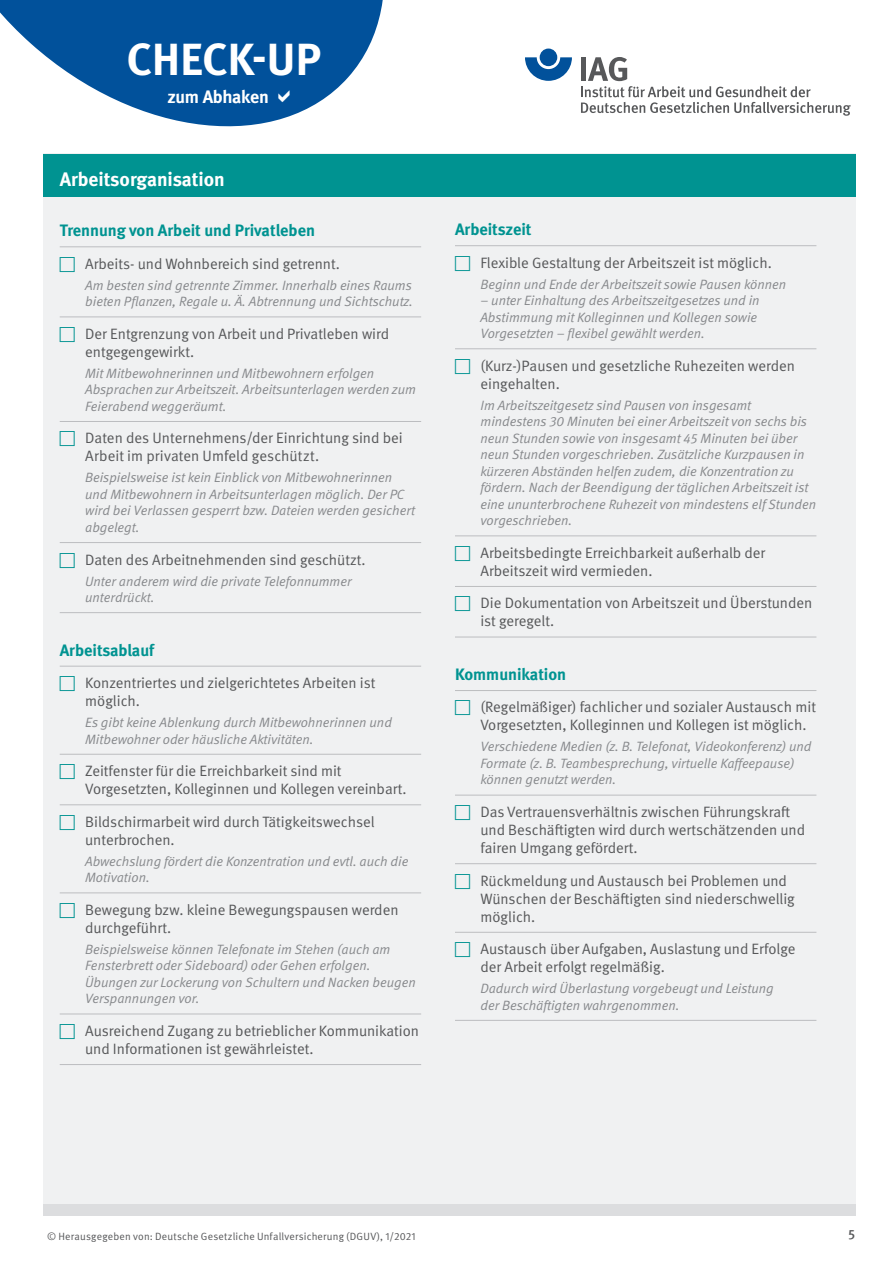
<style>
.page{position:relative;width:893px;height:1263px;background:#fff}
.page>*{position:absolute;margin:0;border:0;box-sizing:border-box;transform-origin:0 0}
.t1{font:700 45px "DGUV Meta";color:#fff}
.t2{font:700 19.5px "DGUV Meta";color:#fff}
.t3{font:700 18px "DGUV Meta";letter-spacing:-.02em;color:#fff}
.t4{font:700 16.5px "DGUV Meta";color:#009391}
.t5{font:15px/18px "DGUV Meta";color:#57585a}
.t6{font:italic 13.5px/16.5px "DGUV Meta";color:#87898c}
.t7{font:500 13.5px "DGUV Meta";color:#57585a}
.t8{font:10.5px "DGUV Meta";letter-spacing:.02em;color:#57585a}
</style>
<div class="page">
<svg style="left:525px;top:57px;width:47px;height:24px"></svg>
<div style="left:540px;top:49px;width:17px;height:17px;background:#01519b;border-radius:50%"></div>
<svg style="left:581px;top:57px;width:270px;height:59px"></svg>
<svg style="left:0;top:0;width:383px;height:127px;fill:#01519b"></svg>
<div style="left:44px;top:154px;width:812px;height:1062px;background:#f0f1f2"></div>
<div style="left:44px;top:1204px;width:812px;height:12px;background:#dcdddf"></div>
<hr style="left:455px;top:245px;width:361px;height:1px;background:#bcbdc0">
<hr style="left:455px;top:348px;width:361px;height:1px;background:#bcbdc0">
<hr style="left:455px;top:536px;width:361px;height:1px;background:#bcbdc0">
<hr style="left:455px;top:586px;width:361px;height:1px;background:#bcbdc0">
<hr style="left:455px;top:637px;width:361px;height:1px;background:#bcbdc0">
<hr style="left:455px;top:690px;width:361px;height:1px;background:#bcbdc0">
<hr style="left:455px;top:795px;width:361px;height:1px;background:#bcbdc0">
<hr style="left:455px;top:863px;width:361px;height:1px;background:#bcbdc0">
<hr style="left:455px;top:932px;width:361px;height:1px;background:#bcbdc0">
<hr style="left:455px;top:1020px;width:361px;height:1px;background:#bcbdc0">
<div style="left:44px;top:154px;width:812px;height:42px;background:#009391"></div>
<hr style="left:60px;top:247px;width:361px;height:1px;background:#bcbdc0">
<hr style="left:60px;top:317px;width:361px;height:1px;background:#bcbdc0">
<hr style="left:60px;top:421px;width:361px;height:1px;background:#bcbdc0">
<hr style="left:60px;top:542px;width:361px;height:1px;background:#bcbdc0">
<hr style="left:60px;top:612px;width:361px;height:1px;background:#bcbdc0">
<hr style="left:60px;top:666px;width:361px;height:1px;background:#bcbdc0">
<hr style="left:60px;top:754px;width:361px;height:1px;background:#bcbdc0">
<hr style="left:60px;top:804px;width:361px;height:1px;background:#bcbdc0">
<hr style="left:60px;top:893px;width:361px;height:1px;background:#bcbdc0">
<hr style="left:60px;top:1014px;width:361px;height:1px;background:#bcbdc0">
<hr style="left:60px;top:1064px;width:361px;height:1px;background:#bcbdc0">
<svg style="left:279px;top:90px;width:11px;height:13px"></svg>
<h1 class="t1" style="left:127px;top:33px;width:196px">CHECK-UP</h1>
<h3 class="t3" style="left:168px;top:86px;width:103px">zum Abhaken</h3>
<h2 class="t2" style="left:60px;top:167px;width:167px">Arbeitsorganisation</h2>
<p class="t4" style="left:60px;top:221px;width:257px">Trennung von Arbeit und Privatleben</p>
<p class="t5" style="left:85px;top:255px;width:256px">Arbeits- und Wohnbereich sind getrennt.</p>
<p class="t6" style="left:85px;top:277px;width:329px">Am besten sind getrennte Zimmer. Innerhalb eines Raums bieten Pflanzen, Regale u. Ä. Abtrennung und Sichtschutz.</p>
<p class="t5" style="left:85px;top:325px;width:305px">Der Entgrenzung von Arbeit und Privatleben wird entgegengewirkt.</p>
<p class="t6" style="left:85px;top:365px;width:332px">Mit Mitbewohnerinnen und Mitbewohnern erfolgen<br>Absprachen zur Arbeitszeit. Arbeitsunterlagen werden zum<br>Feierabend weggeräumt.</p>
<p class="t5" style="left:85px;top:430px;width:319px">Daten des Unternehmens/der Einrichtung sind bei<br>Arbeit im privaten Umfeld geschützt.</p>
<p class="t6" style="left:85px;top:470px;width:331px">Beispielsweise ist kein Einblick von Mitbewohnerinnen und Mitbewohnern in Arbeitsunterlagen möglich. Der PC wird bei Verlassen gesperrt bzw. Dateien werden gesichert abgelegt.</p>
<p class="t5" style="left:85px;top:551px;width:282px">Daten des Arbeitnehmenden sind geschützt.</p>
<p class="t6" style="left:85px;top:573px;width:268px">Unter anderem wird die private Telefonnummer unterdrückt.</p>
<p class="t4" style="left:60px;top:640px;width:96px">Arbeitsablauf</p>
<p class="t5" style="left:85px;top:674px;width:292px">Konzentriertes und zielgerichtetes Arbeiten ist möglich.</p>
<p class="t6" style="left:85px;top:714px;width:308px">Es gibt keine Ablenkung durch Mitbewohnerinnen und<br>Mitbewohner oder häusliche Aktivitäten.</p>
<p class="t5" style="left:85px;top:762px;width:323px">Zeitfenster für die Erreichbarkeit sind mit<br>Vorgesetzten, Kolleginnen und Kollegen vereinbart.</p>
<p class="t5" style="left:85px;top:813px;width:291px">Bildschirmarbeit wird durch Tätigkeitswechsel unterbrochen.</p>
<p class="t6" style="left:85px;top:853px;width:325px">Abwechslung fördert die Konzentration und evtl. auch die<br>Motivation.</p>
<p class="t5" style="left:85px;top:901px;width:315px">Bewegung bzw. kleine Bewegungspausen werden durchgeführt.</p>
<p class="t6" style="left:85px;top:941px;width:332px">Beispielsweise können Telefonate im Stehen (auch am Fensterbrett oder Sideboard) oder Gehen erfolgen.<br>Übungen zur Lockerung von Schultern und Nacken beugen Verspannungen vor.</p>
<p class="t5" style="left:85px;top:1022px;width:335px">Ausreichend Zugang zu betrieblicher Kommunikation und Informationen ist gewährleistet.</p>
<p class="t4" style="left:455px;top:220px;width:78px">Arbeitszeit</p>
<p class="t5" style="left:480px;top:254px;width:293px">Flexible Gestaltung der Arbeitszeit ist möglich.</p>
<p class="t6" style="left:480px;top:276px;width:307px">Beginn und Ende der Arbeitszeit sowie Pausen können</p>
<p class="t6" style="left:480px;top:293px;width:281px">– unter Einhaltung des Arbeitszeitgesetzes und in<br>Abstimmung mit Kolleginnen und Kollegen sowie<br>Vorgesetzten – flexibel gewählt werden.</p>
<p class="t5" style="left:480px;top:357px;width:316px">(Kurz-)Pausen und gesetzliche Ruhezeiten werden eingehalten.</p>
<p class="t6" style="left:480px;top:397px;width:337px">Im Arbeitszeitgesetz sind Pausen von insgesamt mindestens 30 Minuten bei einer Arbeitszeit von sechs bis neun Stunden sowie von insgesamt 45 Minuten bei über neun Stunden vorgeschrieben. Zusätzliche Kurzpausen in kürzeren Abständen helfen zudem, die Konzentration zu fördern. Nach der Beendigung der täglichen Arbeitszeit ist eine ununterbrochene Ruhezeit von mindestens elf Stunden vorgeschrieben.</p>
<p class="t5" style="left:480px;top:544px;width:286px">Arbeitsbedingte Erreichbarkeit außerhalb der<br>Arbeitszeit wird vermieden.</p>
<p class="t5" style="left:480px;top:594px;width:333px">Die Dokumentation von Arbeitszeit und Überstunden ist geregelt.</p>
<p class="t4" style="left:455px;top:664px;width:113px">Kommunikation</p>
<p class="t5" style="left:480px;top:699px;width:337px">(Regelmäßiger) fachlicher und sozialer Austausch mit<br>Vorgesetzten, Kolleginnen und Kollegen ist möglich.</p>
<p class="t6" style="left:480px;top:739px;width:332px">Verschiedene Medien (z. B. Telefonat, Videokonferenz) und<br>Formate (z. B. Teambesprechung, virtuelle Kaffeepause) können genutzt werden.</p>
<p class="t5" style="left:480px;top:803px;width:326px">Das Vertrauensverhältnis zwischen Führungskraft und Beschäftigten wird durch wertschätzenden und fairen Umgang gefördert.</p>
<p class="t5" style="left:480px;top:872px;width:316px">Rückmeldung und Austausch bei Problemen und<br>Wünschen der Beschäftigten sind niederschwellig möglich.</p>
<p class="t5" style="left:480px;top:940px;width:316px">Austausch über Aufgaben, Auslastung und Erfolge der Arbeit erfolgt regelmäßig.</p>
<p class="t6" style="left:480px;top:981px;width:295px">Dadurch wird Überlastung vorgebeugt und Leistung der Beschäftigten wahrgenommen.</p>
<p class="t8" style="left:47px;top:1230px;width:370px">© Herausgegeben von: Deutsche Gesetzliche Unfallversicherung (DGUV), 1/2021</p>
<p class="t7" style="left:849px;top:1227px;width:8px">5</p>
</div>
